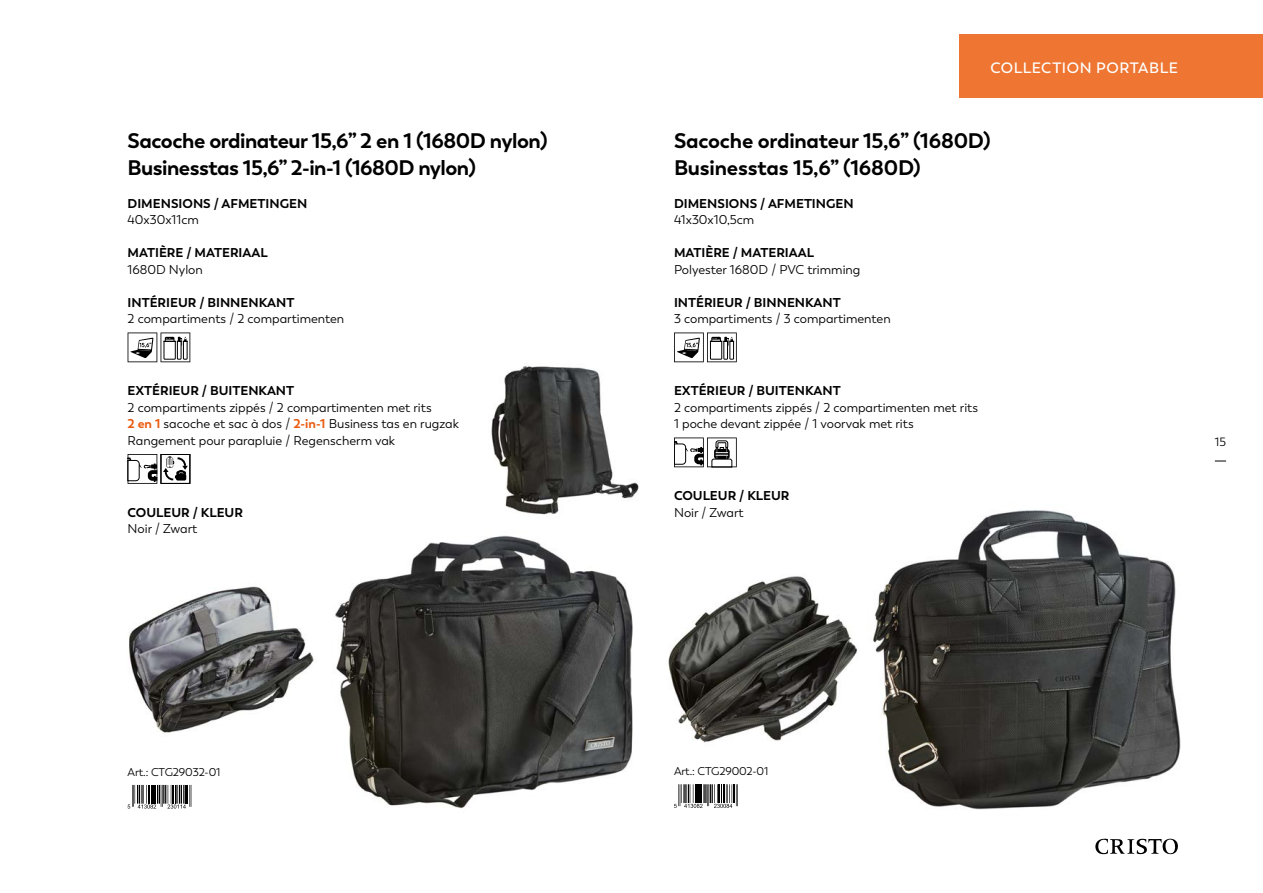
<style>
.page{position:relative;width:1263px;height:893px;background:#fff}
.page>*{position:absolute;margin:0;border:0;box-sizing:border-box;transform-origin:0 0}
.t1{font:700 21px/27px "Trenda";letter-spacing:-.02em;color:#000}
.t2{font:600 15px "Trenda";letter-spacing:.035em;color:#fff}
.t3{font:12.75px/16.5px "Trenda";color:#000}
.t4{font:700 12.75px "Trenda";color:#000}
.t5{font:12px "Trenda";color:#000}
.t6{font:11.25px "Trenda";letter-spacing:-.01em;color:#000}
.s1{font-weight:700;color:#ea5b10}
</style>
<div class="page">
<svg style="left:1095px;top:838px;width:83px;height:17px"></svg>
<div style="left:960px;top:34px;width:303px;height:63px;background:#ee7632"></div>
<svg style="left:128px;top:332px;width:62px;height:30px"></svg>
<svg style="left:128px;top:454px;width:62px;height:30px"></svg>
<svg style="left:128px;top:785px;width:64px;height:24px"></svg>
<img style="left:491px;top:365px;width:148px;height:150px">
<img style="left:128px;top:586px;width:182px;height:147px">
<img style="left:310px;top:535px;width:323px;height:273px">
<svg style="left:674px;top:332px;width:63px;height:30px"></svg>
<svg style="left:674px;top:437px;width:63px;height:30px"></svg>
<svg style="left:674px;top:784px;width:64px;height:24px"></svg>
<img style="left:668px;top:576px;width:178px;height:167px">
<img style="left:846px;top:510px;width:335px;height:300px">
<h1 class="t1" style="left:128px;top:127px;width:422px">Sacoche ordinateur 15,6” 2 en 1 (1680D nylon)<br>Businesstas 15,6” 2-in-1 (1680D nylon)</h1>
<p class="t4" style="left:128px;top:195px;width:181px">DIMENSIONS / AFMETINGEN</p>
<p class="t3" style="left:128px;top:212px;width:73px">40x30x11cm</p>
<p class="t4" style="left:128px;top:245px;width:142px">MATIÈRE / MATERIAAL</p>
<p class="t3" style="left:128px;top:261px;width:77px">1680D Nylon</p>
<p class="t4" style="left:128px;top:294px;width:168px">INTÉRIEUR / BINNENKANT</p>
<p class="t3" style="left:128px;top:311px;width:218px">2 compartiments / 2 compartimenten</p>
<p class="t4" style="left:128px;top:383px;width:168px">EXTÉRIEUR / BUITENKANT</p>
<p class="t3" style="left:128px;top:399px;width:333px">2 compartiments zippés / 2 compartimenten met rits<br><span class="s1">2 en 1</span> sacoche et sac à dos / <span class="s1">2-in-1</span> Business tas en rugzak<br>Rangement pour parapluie / Regenscherm vak</p>
<p class="t4" style="left:128px;top:504px;width:117px">COULEUR / KLEUR</p>
<p class="t3" style="left:128px;top:521px;width:71px">Noir / Zwart</p>
<p class="t6" style="left:128px;top:765px;width:94px">Art.: CTG29032-01</p>
<p class="t2" style="left:990px;top:59px;width:189px">COLLECTION PORTABLE</p>
<h1 class="t1" style="left:674px;top:127px;width:318px">Sacoche ordinateur 15,6” (1680D)<br>Businesstas 15,6” (1680D)</h1>
<p class="t4" style="left:674px;top:195px;width:181px">DIMENSIONS / AFMETINGEN</p>
<p class="t3" style="left:674px;top:212px;width:82px">41x30x10,5cm</p>
<p class="t4" style="left:674px;top:245px;width:142px">MATIÈRE / MATERIAAL</p>
<p class="t3" style="left:674px;top:261px;width:188px">Polyester 1680D / PVC trimming</p>
<p class="t4" style="left:674px;top:294px;width:168px">INTÉRIEUR / BINNENKANT</p>
<p class="t3" style="left:674px;top:311px;width:218px">3 compartiments / 3 compartimenten</p>
<p class="t4" style="left:674px;top:383px;width:168px">EXTÉRIEUR / BUITENKANT</p>
<p class="t3" style="left:674px;top:399px;width:306px">2 compartiments zippés / 2 compartimenten met rits<br>1 poche devant zippée / 1 voorvak met rits</p>
<p class="t4" style="left:674px;top:488px;width:117px">COULEUR / KLEUR</p>
<p class="t3" style="left:674px;top:504px;width:71px">Noir / Zwart</p>
<p class="t5" style="left:1215px;top:435px;width:13px">15</p>
<p class="t6" style="left:674px;top:764px;width:96px">Art.: CTG29002-01</p>
</div>
